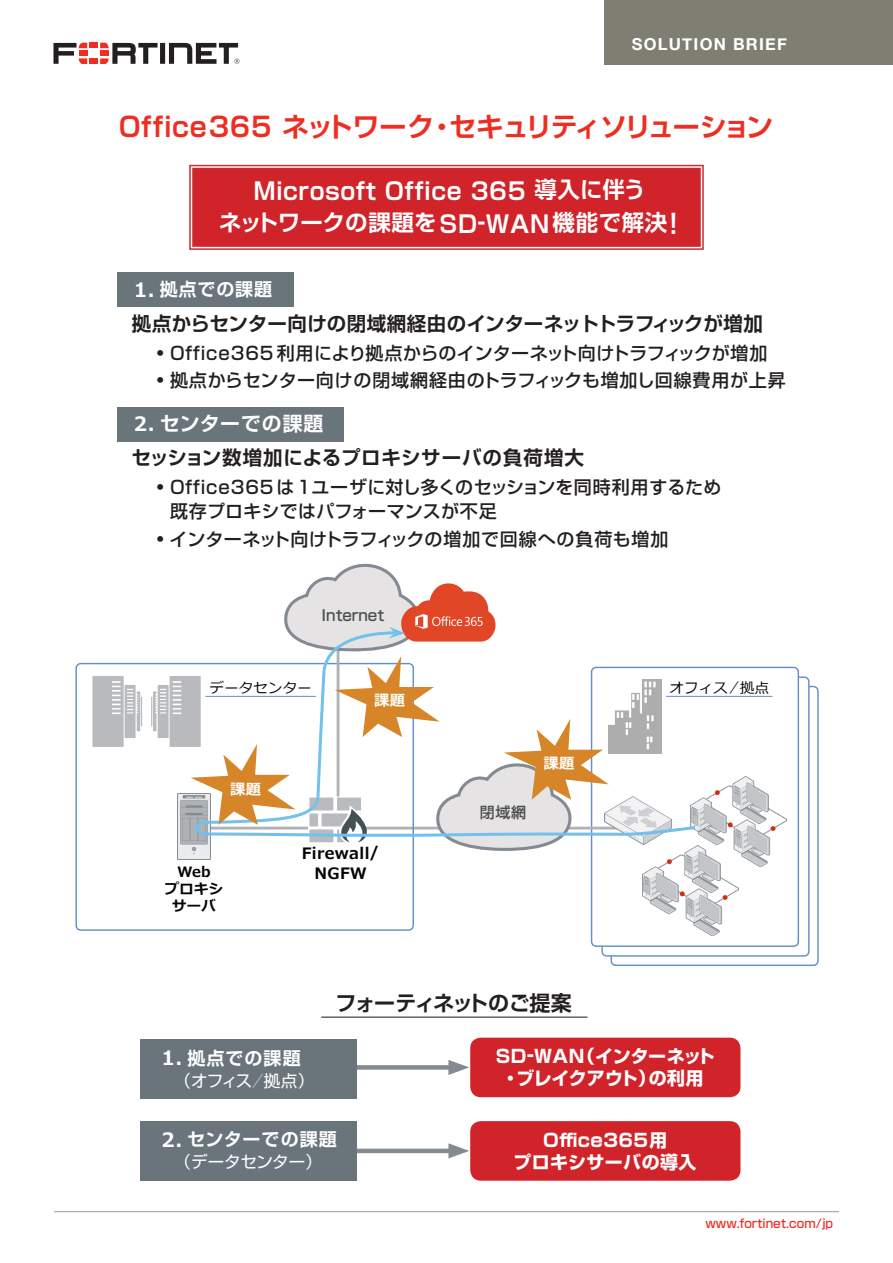
<style>
.page{position:relative;width:893px;height:1263px;background:#fff}
.page>*{position:absolute;margin:0;border:0;box-sizing:border-box;transform-origin:0 0}
.HEADLINE__RED{font:700 27px "Shin Go Pro De";letter-spacing:-.015em;color:#ee2e22}
.SUBHEAD_TITLE{font:700 23.7px "Shin Go Pro De";letter-spacing:.025em;color:#fff}
.SUBHEAD_TITLE-2{font:700 22.5px "Shin Go Pro De";letter-spacing:.015em;color:#fff}
.SUBHEAD_TITLE-3{font:700 21px "Shin Go Pro De";letter-spacing:-.065em;color:#231f20}
.SIDE_BAR_TEXT{font:700 19.8px "Shin Go Pro De";letter-spacing:.05em;color:#fff}
.SIDE_BAR_TEXT-2{font:700 19.5px "Shin Go Pro De";letter-spacing:.02em;color:#231f20}
.t1{font:500 18px/24px "Shin Go Pro";letter-spacing:.02em;color:#231f20}
.t2{font:500 18px "Shin Go Pro";letter-spacing:.04em;color:#231f20}
.SIDE_BAR_TEXT-3{font:700 18px "Shin Go Pro De";letter-spacing:.06em;color:#fff}
.SIDE_BAR_TEXT-4{font:700 18px "Shin Go Pro";letter-spacing:.025em;color:#fff}
.SIDE_BAR_TEXT-5{font:700 18px "Shin Go Pro";letter-spacing:-.005em;color:#fff}
.SIDE_BAR_TEXT-6{font:700 18px "Shin Go Pro";letter-spacing:-.01em;color:#fff}
.SOLUTION_BRIEF__TITL{font:700 16.5px "Helvetica Neue";letter-spacing:.075em;color:#fff}
.SIDE_BAR_TEXT-7{font:16.5px "Shin Go Pro";letter-spacing:-.03em;color:#fff}
.SIDE_BAR_TEXT-8{font:16.5px "Shin Go Pro";letter-spacing:-.01em;color:#fff}
.HEADLINE__RED-2{font:700 15.6px "Meiryo";letter-spacing:.025em;color:#040503}
.HEADLINE__RED-3{font:700 15.3px "Meiryo";color:#fff}
.SIDE_BAR_TEXT-9{font:500 15px "Shin Go Pro";color:#4b4c4d}
.HEADLINE__RED-4{font:14.25px "Meiryo";letter-spacing:.025em;color:#040503}
.HEADLINE__RED-5{font:700 14.25px "Meiryo";letter-spacing:.025em;color:#040503}
.t3{font:500 12px "Shin Go Pro";color:#ee2e22}
.s1{font-size:22.5px}
.s2{font-size:23.7px}
.s3{font-size:27px}
.s4{font-family:"Meiryo";font-size:19.8px}
.s5{font-family:"Meiryo"}
</style>
<div class="page">
<hr style="left:54px;top:1211px;width:785px;height:1px;background:#959ca1">
<div style="left:591px;top:667px;width:208px;height:280px;border:1px solid #628ec9;border-radius:5px"></div>
<hr style="left:347px;top:1149px;width:110px;height:4px;background:#838a92">
<svg style="left:448px;top:1143px;width:21px;height:15px"></svg>
<div style="left:347px;top:1065px;width:110px;height:5px;background:#838a92"></div>
<svg style="left:448px;top:1060px;width:21px;height:15px"></svg>
<div style="left:90px;top:43px;width:8px;height:5px;background:#ee2e22"></div>
<div style="left:90px;top:58px;width:8px;height:6px;background:#ee2e22"></div>
<svg style="left:53px;top:43px;width:34px;height:21px"></svg>
<svg style="left:100px;top:43px;width:139px;height:21px"></svg>
<div style="left:605px;top:0;width:288px;height:65px;background:#7e7e72"></div>
<hr style="left:321px;top:1016px;width:266px;height:2px;background:#231f20">
<div style="left:470px;top:1038px;width:270px;height:59px;background:#d1232a;border-radius:11px"></div>
<div style="left:470px;top:1121px;width:270px;height:60px;background:#d1232a;border-radius:11px"></div>
<hr style="left:666px;top:696px;width:106px;height:1px;background:#628ec9">
<img style="left:178px;top:852px;width:33px;height:8px">
<img style="left:642px;top:849px;width:96px;height:86px">
<img style="left:690px;top:777px;width:97px;height:89px">
<svg style="left:92px;top:676px;width:50px;height:71px"></svg>
<img style="left:633px;top:839px;width:21px;height:5px">
<svg style="left:609px;top:666px;width:89px;height:173px"></svg>
<svg style="left:151px;top:563px;width:458px;height:289px"></svg>
<svg style="left:189px;top:164px;width:515px;height:86px;background:#d22f35"></svg>
<div style="left:117px;top:273px;width:177px;height:34px;background:#6a747b"></div>
<div style="left:140px;top:1039px;width:217px;height:60px;background:#6a747b"></div>
<div style="left:140px;top:1121px;width:217px;height:60px;background:#6a747b"></div>
<div style="left:117px;top:407px;width:226px;height:34px;background:#6a747b"></div>
<p class="SOLUTION_BRIEF__TITL" style="left:632px;top:31px;width:157px">SOLUTION BRIEF</p>
<p class="HEADLINE__RED" style="left:119px;top:104px;width:655px">Office365 ネットワーク・セキュリティソリューション</p>
<p class="SUBHEAD_TITLE" style="left:253px;top:171px;width:394px">Microsoft Office 365 <span class="s1">導入に伴う</span></p>
<p class="SUBHEAD_TITLE-2" style="left:219px;top:204px;width:469px">ネットワークの課題を<span class="s2">SD-WAN</span>機能で解決<span class="s3">！</span></p>
<p class="SIDE_BAR_TEXT-3" style="left:134px;top:274px;width:140px"><span class="s4">1.</span> 拠点での課題</p>
<p class="SIDE_BAR_TEXT-2" style="left:132px;top:307px;width:633px">拠点からセンター向けの閉域網経由のインターネットトラフィックが増加</p>
<p class="t1" style="left:156px;top:339px;width:613px">• Office365利用により拠点からのインターネット向けトラフィックが増加</p>
<p class="t2" style="left:156px;top:365px;width:631px">• 拠点からセンター向けの閉域網経由のトラフィックも増加し回線費用が上昇</p>
<p class="SIDE_BAR_TEXT" style="left:134px;top:407px;width:191px"><span class="s5">2.</span> センターでの課題</p>
<p class="SIDE_BAR_TEXT-2" style="left:132px;top:442px;width:454px">セッション数増加によるプロキシサーバの負荷増⼤</p>
<p class="t1" style="left:170px;top:473px;width:553px;text-indent:-14px">• Office365は1ユーザに対し多くのセッションを同時利⽤するため既存プロキシではパフォーマンスが不⾜</p>
<p class="t1" style="left:156px;top:525px;width:514px">• インターネット向けトラフィックの増加で回線への負荷も増加</p>
<p class="SIDE_BAR_TEXT-9" style="left:322px;top:603px;width:64px">Internet</p>
<p class="HEADLINE__RED-4" style="left:210px;top:678px;width:103px">データセンター</p>
<p class="HEADLINE__RED-4" style="left:670px;top:678px;width:101px">オフィス／拠点</p>
<p class="HEADLINE__RED-3" style="left:374px;top:690px;width:32px">課題</p>
<p class="HEADLINE__RED-3" style="left:230px;top:779px;width:32px">課題</p>
<p class="HEADLINE__RED-5" style="left:177px;top:861px;width:35px">Web</p>
<p class="HEADLINE__RED-5" style="left:165px;top:879px;width:60px">プロキシ</p>
<p class="HEADLINE__RED-5" style="left:172px;top:896px;width:45px">サーバ</p>
<p class="HEADLINE__RED-2" style="left:302px;top:843px;width:79px">Firewall/</p>
<p class="HEADLINE__RED-2" style="left:314px;top:862px;width:54px">NGFW</p>
<p class="SIDE_BAR_TEXT-9" style="left:480px;top:800px;width:48px">閉域網</p>
<p class="HEADLINE__RED-3" style="left:543px;top:753px;width:32px">課題</p>
<p class="SIDE_BAR_TEXT-3" style="left:162px;top:1043px;width:141px"><span class="s4">1.</span> 拠点での課題</p>
<p class="SIDE_BAR_TEXT-7" style="left:175px;top:1067px;width:141px">（オフィス／拠点）</p>
<p class="SUBHEAD_TITLE-3" style="left:336px;top:986px;width:238px">フォーティネットのご提案</p>
<p class="SIDE_BAR_TEXT-5" style="left:496px;top:1042px;width:221px">SD-WAN（インターネット</p>
<p class="SIDE_BAR_TEXT-6" style="left:501px;top:1064px;width:204px">・ブレイクアウト）の利用</p>
<p class="SIDE_BAR_TEXT-3" style="left:162px;top:1125px;width:177px"><span class="s4">2.</span> センターでの課題</p>
<p class="SIDE_BAR_TEXT-8" style="left:175px;top:1148px;width:149px">（データセンター）</p>
<p class="SIDE_BAR_TEXT-4" style="left:543px;top:1125px;width:124px">Office365⽤</p>
<p class="SIDE_BAR_TEXT-4" style="left:514px;top:1148px;width:185px">プロキシサーバの導入</p>
<p class="t3" style="left:705px;top:1213px;width:129px">www.fortinet.com/jp</p>
</div>
